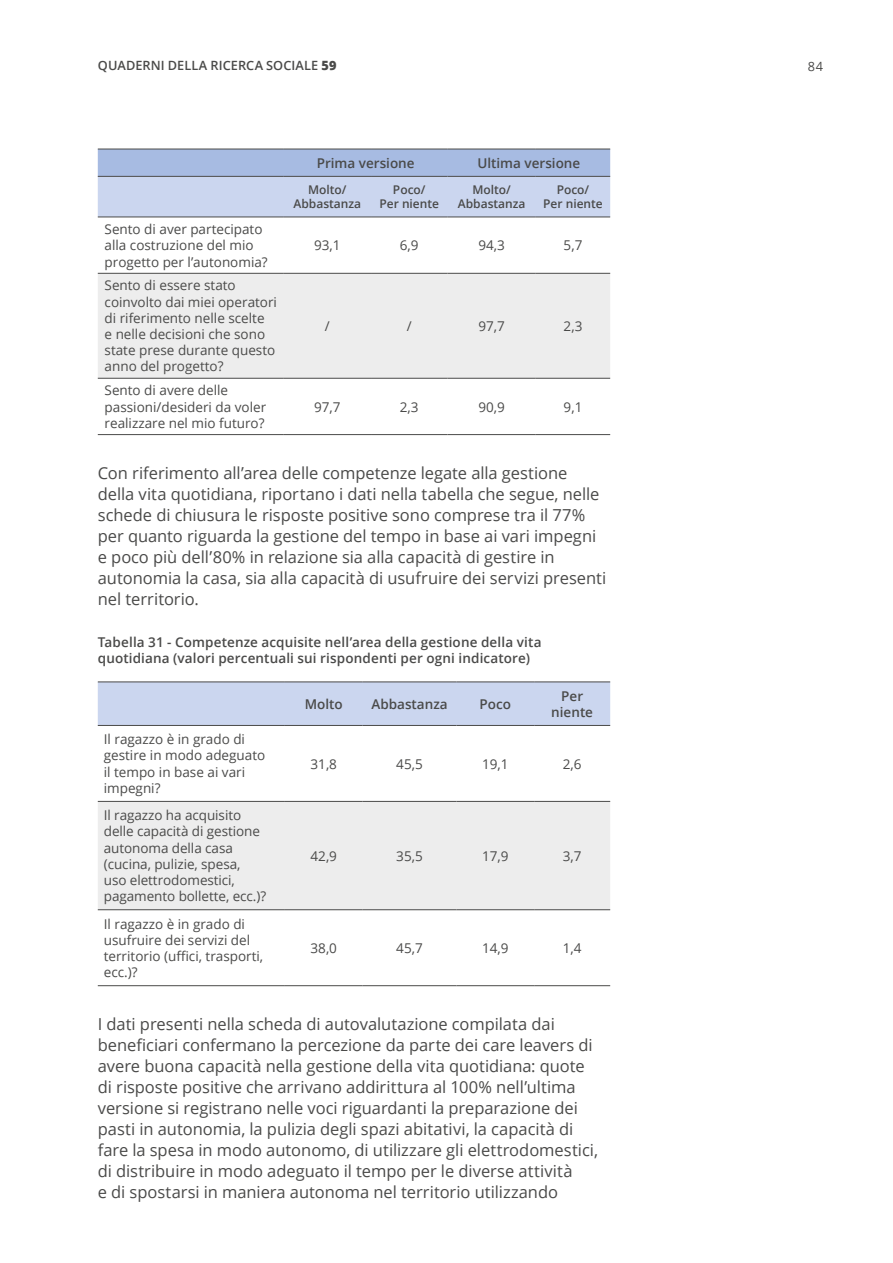
<style>
.page{position:relative;width:893px;height:1263px;background:#fff}
.page>*{position:absolute;margin:0;border:0;box-sizing:border-box;transform-origin:0 0}
.t1{font:16.5px/21px "Open Sans";letter-spacing:-.005em;color:#4a4a49}
.t2{font:13.5px/16.2px "Open Sans";color:#4a4a49}
.t3{font:600 13.5px/16.2px "Open Sans";letter-spacing:.01em;color:#4a4a49}
.t4{font:600 12.75px "Open Sans";letter-spacing:.005em;color:#4a4a49}
.t5{font:12.75px "Open Sans";color:#4a4a49}
.t6{font:600 12px/14.4px "Open Sans";color:#4a4a49;text-align:center}
.s1{font-weight:800}
</style>
<div class="page">
<svg style="left:98px;top:150px;width:512px;height:67px;background:#bbc9e8"></svg>
<div style="left:98px;top:274px;width:512px;height:104px;background:#ededed"></div>
<hr style="left:98px;top:273px;width:186px;height:1px;background:#4a4a49">
<hr style="left:284px;top:273px;width:87px;height:1px;background:#4a4a49">
<hr style="left:371px;top:273px;width:77px;height:1px;background:#4a4a49">
<hr style="left:448px;top:273px;width:88px;height:1px;background:#4a4a49">
<hr style="left:536px;top:273px;width:74px;height:1px;background:#4a4a49">
<hr style="left:98px;top:378px;width:186px;height:1px;background:#4a4a49">
<hr style="left:284px;top:378px;width:87px;height:1px;background:#4a4a49">
<hr style="left:371px;top:378px;width:77px;height:1px;background:#4a4a49">
<hr style="left:448px;top:378px;width:88px;height:1px;background:#4a4a49">
<hr style="left:536px;top:378px;width:74px;height:1px;background:#4a4a49">
<hr style="left:98px;top:434px;width:186px;height:1px;background:#4a4a49">
<hr style="left:284px;top:434px;width:87px;height:1px;background:#4a4a49">
<hr style="left:371px;top:434px;width:77px;height:1px;background:#4a4a49">
<hr style="left:448px;top:434px;width:88px;height:1px;background:#4a4a49">
<hr style="left:536px;top:434px;width:74px;height:1px;background:#4a4a49">
<hr style="left:98px;top:149px;width:186px;height:1px;background:#4a4a49">
<hr style="left:98px;top:176px;width:186px;height:1px;background:#4a4a49">
<hr style="left:98px;top:217px;width:186px;height:1px;background:#4a4a49">
<hr style="left:284px;top:149px;width:87px;height:1px;background:#4a4a49">
<hr style="left:371px;top:149px;width:77px;height:1px;background:#4a4a49">
<hr style="left:448px;top:149px;width:88px;height:1px;background:#4a4a49">
<hr style="left:536px;top:149px;width:74px;height:1px;background:#4a4a49">
<hr style="left:284px;top:176px;width:87px;height:1px;background:#4a4a49">
<hr style="left:284px;top:217px;width:87px;height:1px;background:#4a4a49">
<hr style="left:371px;top:176px;width:77px;height:1px;background:#4a4a49">
<hr style="left:371px;top:217px;width:77px;height:1px;background:#4a4a49">
<hr style="left:448px;top:176px;width:88px;height:1px;background:#4a4a49">
<hr style="left:536px;top:176px;width:74px;height:1px;background:#4a4a49">
<hr style="left:448px;top:217px;width:88px;height:1px;background:#4a4a49">
<hr style="left:536px;top:217px;width:74px;height:1px;background:#4a4a49">
<div style="left:98px;top:683px;width:512px;height:42px;background:#cbd6ef"></div>
<div style="left:98px;top:802px;width:512px;height:107px;background:#ededed"></div>
<hr style="left:98px;top:801px;width:187px;height:1px;background:#4a4a49">
<hr style="left:285px;top:801px;width:78px;height:1px;background:#4a4a49">
<hr style="left:363px;top:801px;width:93px;height:1px;background:#4a4a49">
<hr style="left:456px;top:801px;width:78px;height:1px;background:#4a4a49">
<hr style="left:534px;top:801px;width:76px;height:1px;background:#4a4a49">
<hr style="left:98px;top:909px;width:187px;height:1px;background:#4a4a49">
<hr style="left:285px;top:909px;width:78px;height:1px;background:#4a4a49">
<hr style="left:363px;top:909px;width:93px;height:1px;background:#4a4a49">
<hr style="left:456px;top:909px;width:78px;height:1px;background:#4a4a49">
<hr style="left:534px;top:909px;width:76px;height:1px;background:#4a4a49">
<hr style="left:98px;top:985px;width:187px;height:1px;background:#4a4a49">
<hr style="left:285px;top:985px;width:78px;height:1px;background:#4a4a49">
<hr style="left:363px;top:985px;width:93px;height:1px;background:#4a4a49">
<hr style="left:456px;top:985px;width:78px;height:1px;background:#4a4a49">
<hr style="left:534px;top:985px;width:76px;height:1px;background:#4a4a49">
<hr style="left:98px;top:682px;width:187px;height:1px;background:#4a4a49">
<hr style="left:285px;top:682px;width:78px;height:1px;background:#4a4a49">
<hr style="left:363px;top:682px;width:93px;height:1px;background:#4a4a49">
<hr style="left:456px;top:682px;width:78px;height:1px;background:#4a4a49">
<hr style="left:534px;top:682px;width:76px;height:1px;background:#4a4a49">
<hr style="left:98px;top:725px;width:187px;height:1px;background:#4a4a49">
<hr style="left:285px;top:725px;width:78px;height:1px;background:#4a4a49">
<hr style="left:363px;top:725px;width:93px;height:1px;background:#4a4a49">
<hr style="left:456px;top:725px;width:78px;height:1px;background:#4a4a49">
<hr style="left:534px;top:725px;width:76px;height:1px;background:#4a4a49">
<p class="t4" style="left:98px;top:57px;width:240px">QUADERNI DELLA RICERCA SOCIALE <span class="s1">59</span></p>
<p class="t2" style="left:105px;top:221px;width:165px">Sento di aver partecipato alla costruzione del mio progetto per l’autonomia?</p>
<p class="t2" style="left:105px;top:277px;width:174px">Sento di essere stato coinvolto dai miei operatori di riferimento nelle scelte<br>e nelle decisioni che sono state prese durante questo anno del progetto?</p>
<p class="t2" style="left:105px;top:382px;width:163px">Sento di avere delle passioni/desideri da voler realizzare nel mio futuro?</p>
<p class="t3" style="left:317px;top:155px;width:99px">Prima versione</p>
<p class="t3" style="left:477px;top:155px;width:104px">Ultima versione</p>
<p class="t6" style="left:294px;top:182px;width:69px">Molto/<br>Abbastanza</p>
<p class="t6" style="left:379px;top:182px;width:61px">Poco/<br>Per niente</p>
<p class="t6" style="left:458px;top:182px;width:69px">Molto/<br>Abbastanza</p>
<p class="t6" style="left:543px;top:182px;width:61px">Poco/<br>Per niente</p>
<p class="t2" style="left:314px;top:237px;width:28px">93,1</p>
<p class="t2" style="left:400px;top:237px;width:20px">6,9</p>
<p class="t2" style="left:478px;top:237px;width:28px">94,3</p>
<p class="t2" style="left:564px;top:237px;width:20px">5,7</p>
<p class="t2" style="left:325px;top:318px;width:6px">/</p>
<p class="t2" style="left:407px;top:318px;width:6px">/</p>
<p class="t2" style="left:478px;top:318px;width:28px">97,7</p>
<p class="t2" style="left:564px;top:318px;width:20px">2,3</p>
<p class="t2" style="left:314px;top:398px;width:28px">97,7</p>
<p class="t2" style="left:400px;top:398px;width:20px">2,3</p>
<p class="t2" style="left:478px;top:398px;width:28px">90,9</p>
<p class="t2" style="left:564px;top:398px;width:20px">9,1</p>
<p class="t1" style="left:98px;top:462px;width:510px">Con riferimento all’area delle competenze legate alla gestione della vita quotidiana, riportano i dati nella tabella che segue, nelle schede di chiusura le risposte positive sono comprese tra il 77% per quanto riguarda la gestione del tempo in base ai vari impegni e poco più dell’80% in relazione sia alla capacità di gestire in autonomia la casa, sia alla capacità di usufruire dei servizi presenti nel territorio.</p>
<p class="t3" style="left:98px;top:633px;width:445px">Tabella 31 - Competenze acquisite nell’area della gestione della vita quotidiana (valori percentuali sui rispondenti per ogni indicatore)</p>
<p class="t3" style="left:305px;top:695px;width:40px">Molto</p>
<p class="t3" style="left:371px;top:695px;width:78px">Abbastanza</p>
<p class="t3" style="left:480px;top:695px;width:33px">Poco</p>
<p class="t3" style="left:551px;top:687px;width:43px;text-align:center">Per niente</p>
<p class="t2" style="left:104px;top:731px;width:163px">Il ragazzo è in grado di gestire in modo adeguato il tempo in base ai vari impegni?</p>
<p class="t2" style="left:311px;top:755px;width:28px">31,8</p>
<p class="t2" style="left:396px;top:755px;width:28px">45,5</p>
<p class="t2" style="left:482px;top:755px;width:28px">19,1</p>
<p class="t2" style="left:563px;top:755px;width:20px">2,6</p>
<p class="t2" style="left:104px;top:807px;width:164px">Il ragazzo ha acquisito delle capacità di gestione autonoma della casa (cucina, pulizie, spesa, uso elettrodomestici, pagamento bollette, ecc.)?</p>
<p class="t2" style="left:104px;top:915px;width:161px">Il ragazzo è in grado di usufruire dei servizi del territorio (uffici, trasporti, ecc.)?</p>
<p class="t2" style="left:311px;top:847px;width:28px">42,9</p>
<p class="t2" style="left:396px;top:847px;width:28px">35,5</p>
<p class="t2" style="left:482px;top:847px;width:28px">17,9</p>
<p class="t2" style="left:563px;top:847px;width:20px">3,7</p>
<p class="t2" style="left:311px;top:939px;width:28px">38,0</p>
<p class="t2" style="left:396px;top:939px;width:28px">45,7</p>
<p class="t2" style="left:482px;top:939px;width:28px">14,9</p>
<p class="t2" style="left:563px;top:939px;width:20px">1,4</p>
<p class="t1" style="left:98px;top:1013px;width:502px">I dati presenti nella scheda di autovalutazione compilata dai beneficiari confermano la percezione da parte dei care leavers di avere buona capacità nella gestione della vita quotidiana: quote di risposte positive che arrivano addirittura al 100% nell’ultima versione si registrano nelle voci riguardanti la preparazione dei pasti in autonomia, la pulizia degli spazi abitativi, la capacità di fare la spesa in modo autonomo, di utilizzare gli elettrodomestici, di distribuire in modo adeguato il tempo per le diverse attività<br>e di spostarsi in maniera autonoma nel territorio utilizzando</p>
<p class="t5" style="left:808px;top:57px;width:17px">84</p>
</div>
